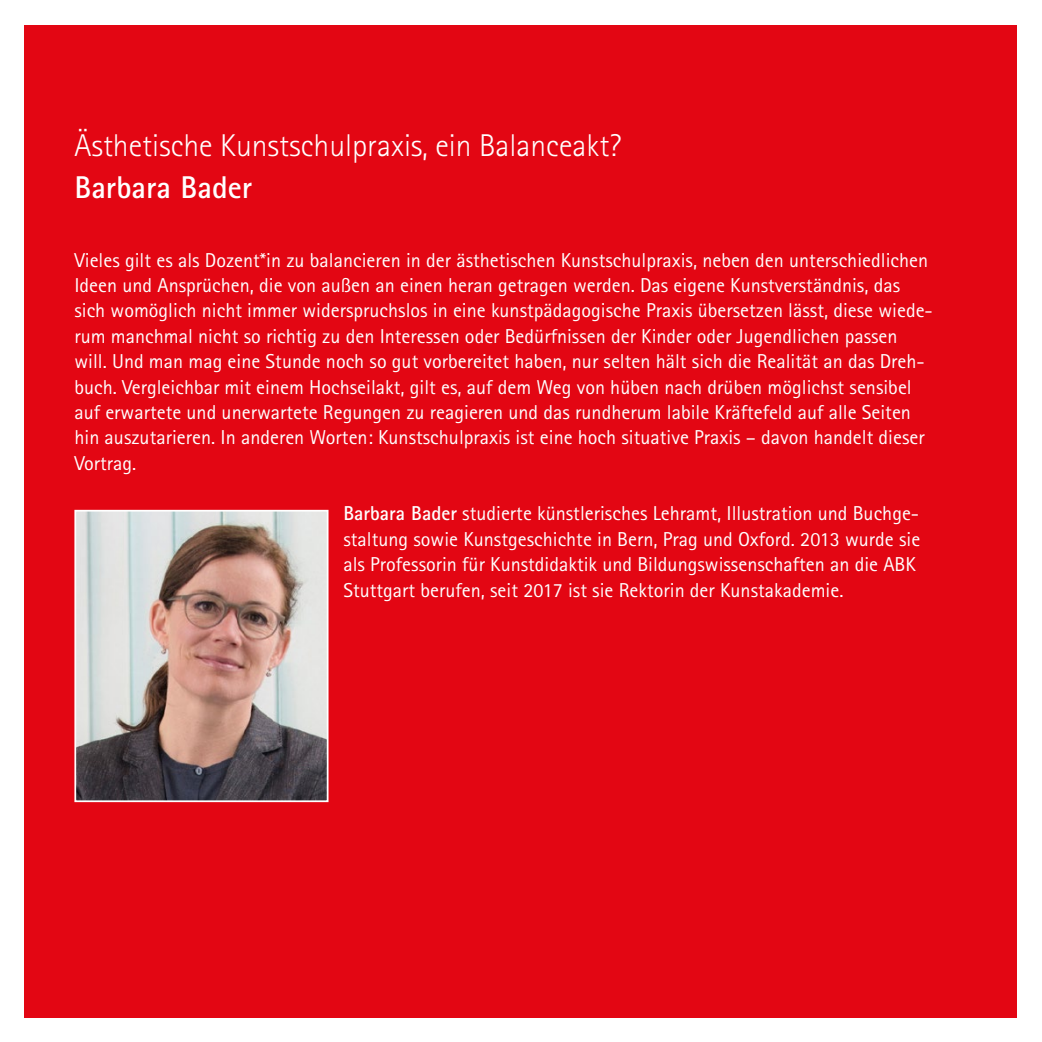
<style>
.page{position:relative;width:1042px;height:1042px;background:#fff}
.page>*{position:absolute;margin:0;border:0;box-sizing:border-box;transform-origin:0 0}
.t1{font:300 31.5px "Rotis Sans Serif Std";color:#fff}
.t2{font:700 31.5px "Rotis Sans Serif Std";color:#fff}
.t3{font:20.12px/25.4px "Rotis Sans Serif Std";color:#fff}
.s1{font-weight:700}
</style>
<div class="page">
<div style="left:25px;top:25px;width:992px;height:992px;background:#e30613"></div>
<img style="left:77px;top:513px;width:248px;height:286px">
<div style="left:74px;top:510px;width:254px;height:292px;border:2px solid #fff"></div>
<h1 class="t1" style="left:74px;top:127px;width:548px">Ästhetische Kunstschulpraxis, ein Balanceakt?</h1>
<h1 class="t2" style="left:74px;top:168px;width:179px">Barbara Bader</h1>
<p class="t3" style="left:74px;top:247px;width:860px">Vieles gilt es als Dozent*in zu balancieren in der ästhetischen Kunstschulpraxis, neben den unterschiedlichen Ideen und Ansprüchen, die von außen an einen heran getragen werden. Das eigene Kunstverständnis, das sich womöglich nicht immer widerspruchslos in eine kunstpädagogische Praxis übersetzen lässt, diese wiede&shy;rum manchmal nicht so richtig zu den Interessen oder Bedürfnissen der Kinder oder Jugendlichen passen will. Und man mag eine Stunde noch so gut vorbereitet haben, nur selten hält sich die Realität an das Dreh&shy;buch. Vergleichbar mit einem Hochseilakt, gilt es, auf dem Weg von hüben nach drüben möglichst sensibel auf erwartete und unerwartete Regungen zu reagieren und das rundherum labile Kräftefeld auf alle Seiten hin auszutarieren. In anderen Worten: Kunstschulpraxis ist eine hoch situative Praxis – davon handelt dieser Vortrag.</p>
<p class="t3" style="left:343px;top:501px;width:578px"><span class="s1">Barbara Bader</span> studierte künstlerisches Lehramt, Illustration und Buchge&shy;staltung sowie Kunstgeschichte in Bern, Prag und Oxford. 2013 wurde sie als Professorin für Kunstdidaktik und Bildungswissenschaften an die ABK Stuttgart berufen, seit 2017 ist sie Rektorin der Kunstakademie.</p>
</div>
